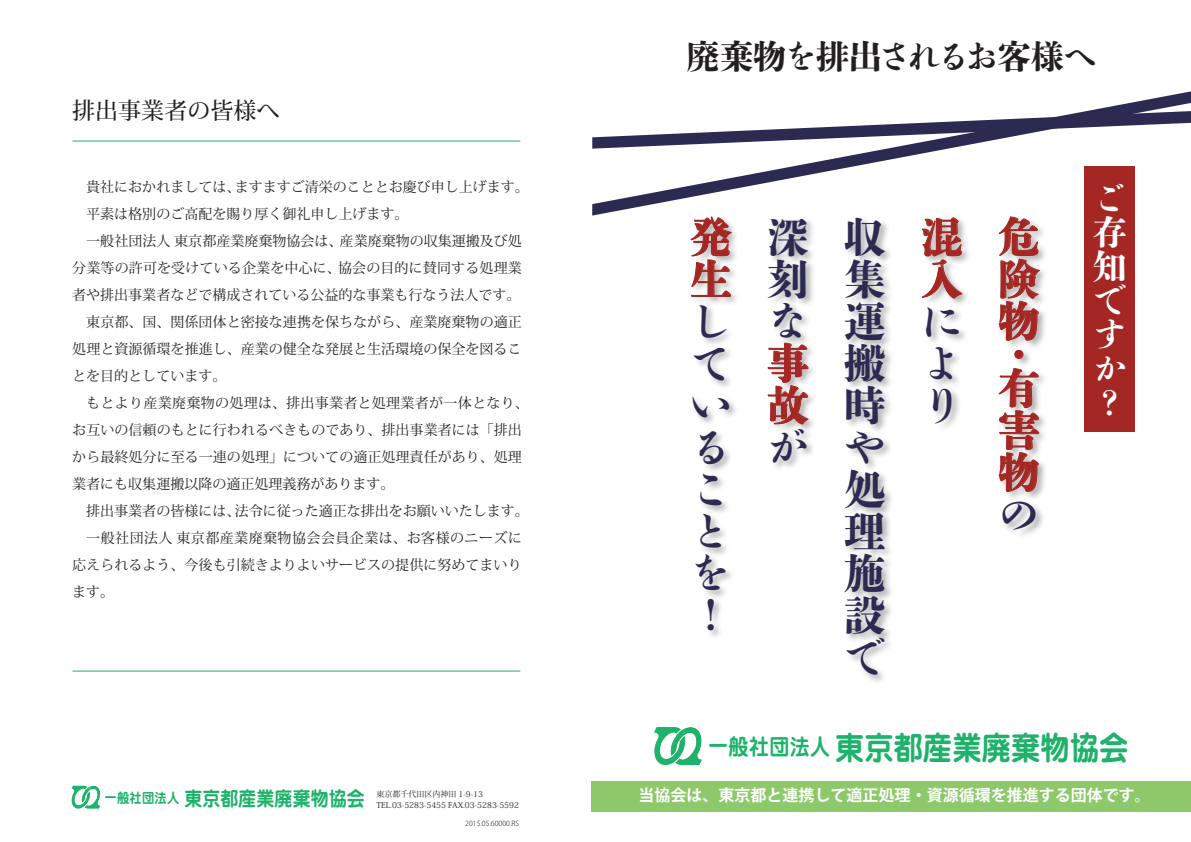
<style>
.page{position:relative;width:1191px;height:842px;background:#fff}
.page>*{position:absolute;margin:0;border:0;box-sizing:border-box;transform-origin:0 0}
.t1{font:800 42px/42px "Shuei Shogo M Sen";color:#2c2a51}
.t2{font:800 42px/42px "Shuei Shogo M Sen";color:#a42723}
.t3{font:800 34px/34px "Shuei Shogo M Sen";color:#fff;text-align:justify}
.t4{font:800 33.6px "Shuei Shogo M Sen";letter-spacing:-.05em;color:#231f20}
.t5{font:700 32.6px "Jun 501 Pro";color:#1eb26a;scale:.9 1}
.t6{font:500 23px "Koz Min Pro";color:#231f20}
.t7{font:700 20px "Jun 501 Pro";color:#1eb26a;scale:.9 1}
.t8{font:700 16px "Koz Go Pro";color:#fff}
.t9{font:14px/27px "Koz Min Pro";letter-spacing:.005em;color:#231f20}
.t10{font:8px/11px "Koz Min Pro";color:#231f20}
.t11{font:300 7px "Koz Go Pro";color:#231f20}
.s1{font-size:22.2px}
.s2{font-size:13.6px}
</style>
<div class="page">
<img style="left:690px;top:216px;width:355px;height:466px">
<svg style="left:999px;top:216px;width:40px;height:125px"></svg>
<div style="left:1014px;top:350px;width:9px;height:9px;border:1px solid #a42723;border-radius:50%"></div>
<svg style="left:999px;top:368px;width:40px;height:124px"></svg>
<svg style="left:922px;top:217px;width:40px;height:81px"></svg>
<svg style="left:768px;top:343px;width:40px;height:81px"></svg>
<svg style="left:691px;top:217px;width:40px;height:80px"></svg>
<svg style="left:592px;top:91px;width:599px;height:125px"></svg>
<svg style="left:592px;top:111px;width:599px;height:38px"></svg>
<div style="left:1083px;top:167px;width:51px;height:265px;background:#a42723"></div>
<div style="left:591px;top:781px;width:600px;height:30px;background:#8dc96a"></div>
<hr style="left:72px;top:671px;width:448px;height:1px;background:#1eb26a">
<hr style="left:72px;top:141px;width:448px;height:1px;background:#1eb26a">
<svg style="left:71px;top:785px;width:30px;height:25px"></svg>
<svg style="left:653px;top:726px;width:50px;height:40px"></svg>
<h3 class="t4" style="left:686px;top:32px;width:412px">廃棄物を排出されるお客様へ</h3>
<h3 class="t6" style="left:72px;top:94px;width:208px">排出事業者の皆様へ</h3>
<p class="t9" style="left:72px;top:173px;width:458px">　貴社におかれましては、ますますご清栄のこととお慶び申し上げます。　平素は格別のご高配を賜り厚く御礼申し上げます。<br>　一般社団法人 東京都産業廃棄物協会は、産業廃棄物の収集運搬及び処分業等の許可を受けている企業を中心に、協会の目的に賛同する処理業者や排出事業者などで構成されている公益的な事業も行なう法人です。　東京都、国、関係団体と密接な連携を保ちながら、産業廃棄物の適正処理と資源循環を推進し、産業の健全な発展と生活環境の保全を図ることを目的としています。<br>　もとより産業廃棄物の処理は、排出事業者と処理業者が一体となり、お互いの信頼のもとに行われるべきものであり、排出事業者には「排出から最終処分に至る一連の処理」についての適正処理責任があり、処理業者にも収集運搬以降の適正処理義務があります。<br>　排出事業者の皆様には、法令に従った適正な排出をお願いいたします。　一般社団法人 東京都産業廃棄物協会会員企業は、お客様のニーズに応えられるよう、今後も引続きよりよいサービスの提供に努めてまいります。</p>
<h1 class="t2" style="left:690px;top:216px;width:43px">発生</h1>
<h1 class="t1" style="left:690px;top:300px;width:41px">していることを！</h1>
<h1 class="t1" style="left:767px;top:216px;width:43px;text-align:justify">深刻な</h1>
<h1 class="t1" style="left:844px;top:216px;width:43px;text-align:justify">収集運搬時や処理施設で</h1>
<h1 class="t2" style="left:767px;top:342px;width:43px">事故</h1>
<h1 class="t1" style="left:767px;top:426px;width:41px">が</h1>
<h1 class="t2" style="left:921px;top:216px;width:42px">混入</h1>
<h1 class="t1" style="left:921px;top:300px;width:40px">により</h1>
<h1 class="t2" style="left:998px;top:216px;width:43px;text-align:justify">危険物</h1>
<h1 class="t2" style="left:998px;top:338px;width:42px;line-height:33.6px">・有</h1>
<h1 class="t2" style="left:998px;top:409px;width:42px">害物</h1>
<h1 class="t1" style="left:998px;top:493px;width:39px">の</h1>
<h2 class="t3" style="left:1092px;top:182px;width:35px">ご存知ですか？</h2>
<h3 class="t5" style="left:708px;top:722px;width:468px"><span class="s1">一般社団法人</span>東京都産業廃棄物協会</h3>
<h3 class="t7" style="left:104px;top:782px;width:290px"><span class="s2">一般社団法人</span>東京都産業廃棄物協会</h3>
<p class="t10" style="left:376px;top:788px;width:144px">東京都千代田区内神田 1-9-13<br>TEL.03-5283-5455 FAX.03-5283-5592</p>
<p class="t11" style="left:465px;top:819px;width:55px">2015.05.60000.RS</p>
<p class="t8" style="left:638px;top:785px;width:513px">当協会は、東京都と連携して適正処理・資源循環を推進する団体です。</p>
</div>
